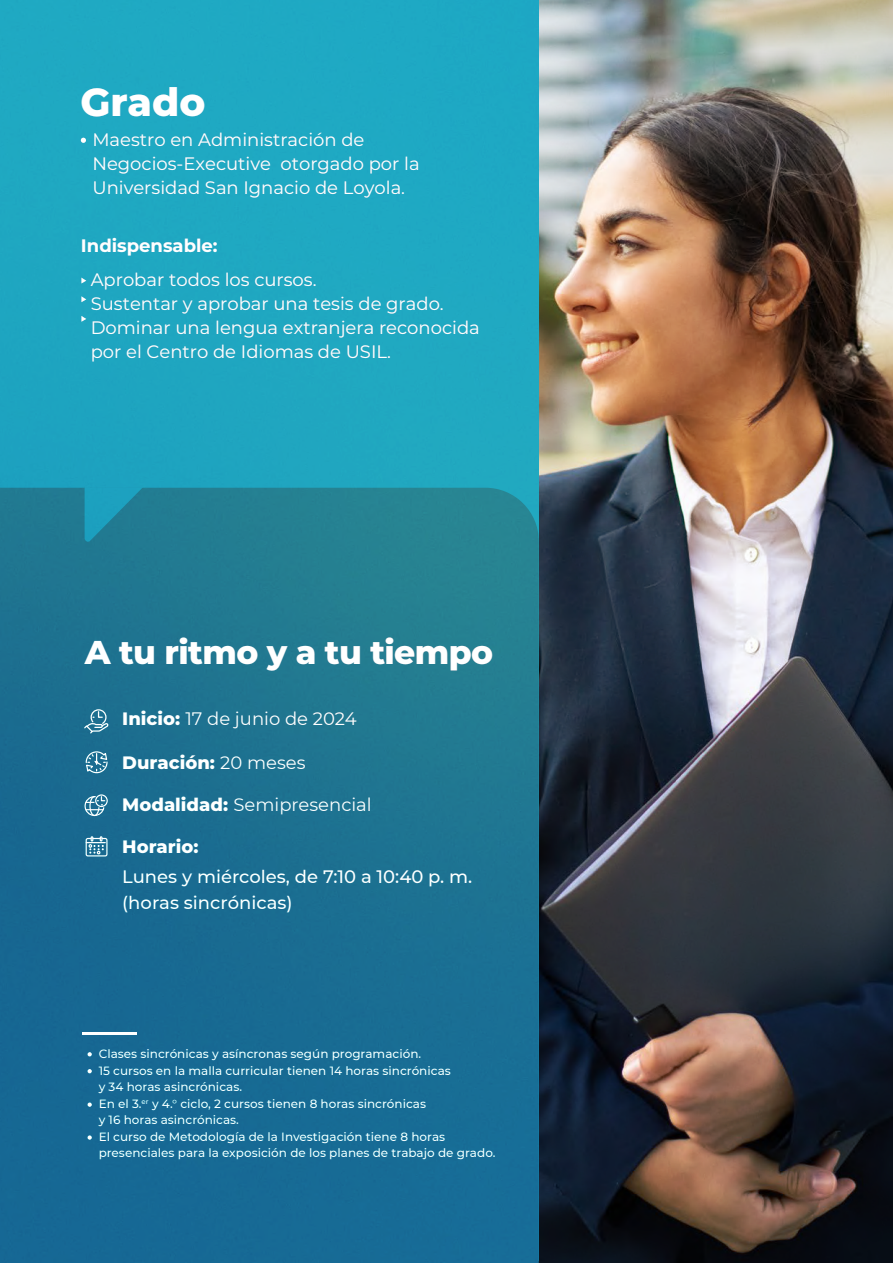
<style>
.page{position:relative;width:893px;height:1263px;background:#fff}
.page>*{position:absolute;margin:0;border:0;box-sizing:border-box;transform-origin:0 0}
.t1{font:800 39px "Montserrat";color:#fff}
.t2{font:800 33px "Montserrat";letter-spacing:-.02em;color:#fff}
.t3{font:18px/24px "Montserrat";color:#fff}
.t4{font:500 18px/25.2px "Montserrat";color:#fff}
.t5{font:800 18px "Montserrat";color:#fff}
.t6{font:700 18px "Montserrat";color:#fff}
.t7{font:500 12px/16.5px "Montserrat";color:#fff}
.s1{font-weight:800}
.s2{font-weight:400}
</style>
<div class="page">
<img style="left:0;top:0;width:893px;height:1263px">
<h1 class="t1" style="left:80px;top:73px;width:127px">Grado</h1>
<h3 class="t3" style="left:92px;top:127px;width:329px">Maestro en Administración de<br>Negocios-Executive otorgado por la<br>Universidad San Ignacio de Loyola.</h3>
<h3 class="t6" style="left:81px;top:233px;width:138px">Indispensable:</h3>
<h3 class="t3" style="left:91px;top:267px;width:391px">Aprobar todos los cursos.<br>Sustentar y aprobar una tesis de grado.<br>Dominar una lengua extranjera reconocida por el Centro de Idiomas de USIL.</h3>
<h2 class="t2" style="left:85px;top:628px;width:410px">A tu ritmo y a tu tiempo</h2>
<h3 class="t3" style="left:122px;top:706px;width:236px"><span class="s1">Inicio:</span> 17 de junio de 2024</h3>
<h3 class="t5" style="left:122px;top:749px;width:185px">Duración: <span class="s2">20 meses</span></h3>
<h3 class="t3" style="left:122px;top:792px;width:251px"><span class="s1">Modalidad:</span> Semipresencial</h3>
<h3 class="t5" style="left:122px;top:834px;width:78px">Horario:</h3>
<h3 class="t4" style="left:122px;top:864px;width:352px">Lunes y miércoles, de 7:10 a 10:40 p. m. (horas sincrónicas)</h3>
<p class="t7" style="left:99px;top:1045px;width:398px">Clases sincrónicas y asíncronas según programación.<br>15 cursos en la malla curricular tienen 14 horas sincrónicas<br>y 34 horas asincrónicas.<br>En el 3.<sup>er</sup> y 4.° ciclo, 2 cursos tienen 8 horas sincrónicas<br>y 16 horas asincrónicas.<br>El curso de Metodología de la Investigación tiene 8 horas presenciales para la exposición de los planes de trabajo de grado.</p>
</div>
